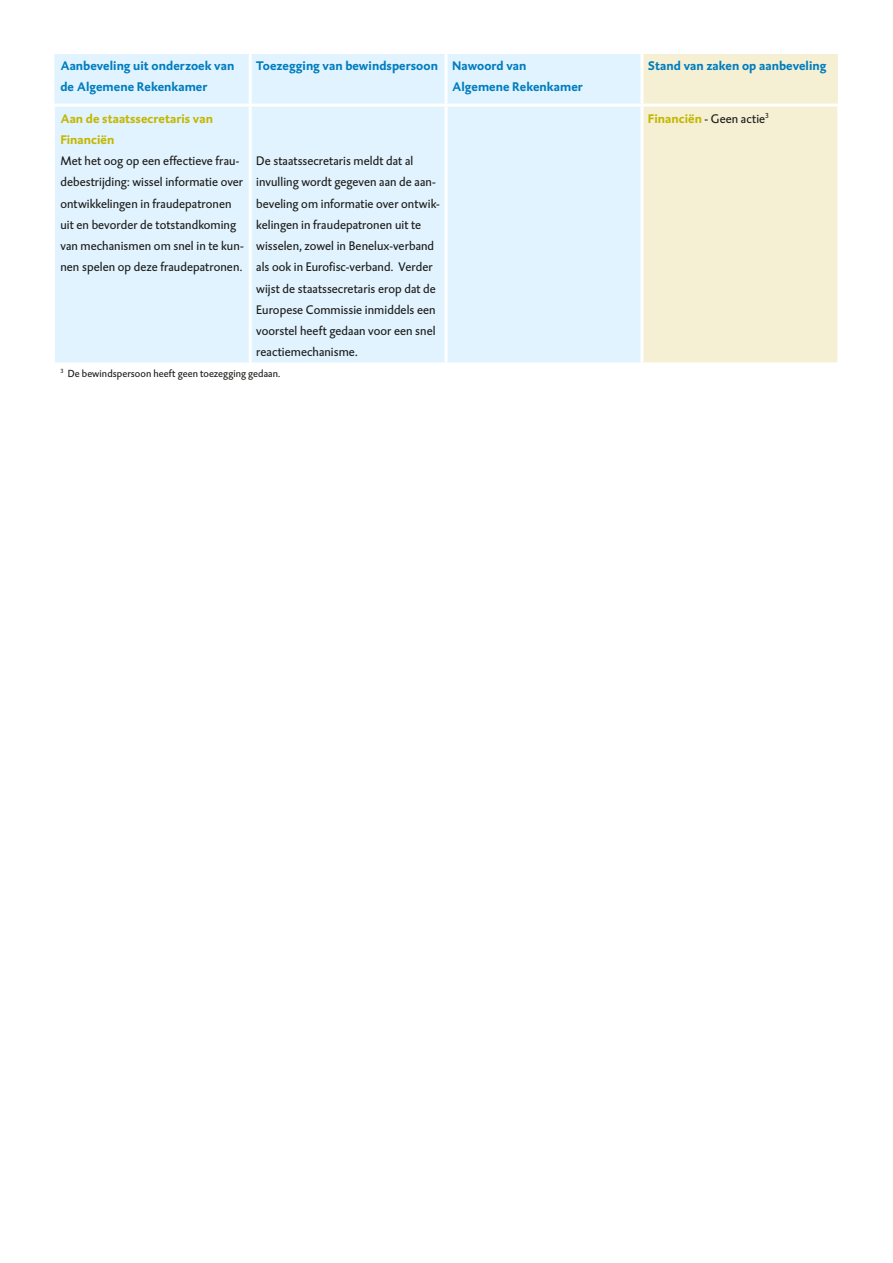
<style>
.page{position:relative;width:893px;height:1263px;background:#fff}
.page>*{position:absolute;margin:0;border:0;box-sizing:border-box;transform-origin:0 0}
._05_Tabel_tekstkader{font:12.75px/21.3px "DTL Caspari T";letter-spacing:.005em;color:#1d1d1b}
._4_kop_tabel_vet_bla{font:700 12.75px/21.3px "DTL Caspari ST";letter-spacing:.005em;color:#007dbf}
._4_kop_tabel_vet_gro{font:700 12.75px/21.3px "DTL Caspari ST";letter-spacing:.005em;color:#c3b700}
.Noot{font:10.5px "DTL Caspari T";letter-spacing:.005em;color:#1d1d1b}
.s1{font-family:"DTL Caspari ST";font-weight:700;color:#c3b700}
</style>
<div class="page">
<div style="left:54px;top:54px;width:586px;height:308px;background:#e1f3fe"></div>
<div style="left:643px;top:54px;width:195px;height:308px;background:#f5f0d3"></div>
<hr style="left:54px;top:107px;width:1px;height:255px;background:#fff">
<hr style="left:837px;top:107px;width:1px;height:255px;background:#fff">
<hr style="left:249px;top:54px;width:3px;height:50px;background:#fff">
<hr style="left:445px;top:54px;width:3px;height:50px;background:#fff">
<hr style="left:54px;top:104px;width:196px;height:3px;background:#fff">
<hr style="left:250px;top:104px;width:196px;height:3px;background:#fff">
<hr style="left:249px;top:107px;width:3px;height:255px;background:#fff">
<hr style="left:446px;top:104px;width:196px;height:3px;background:#fff">
<hr style="left:445px;top:107px;width:3px;height:255px;background:#fff">
<hr style="left:642px;top:104px;width:196px;height:3px;background:#fff">
<p class="_4_kop_tabel_vet_bla" style="left:60px;top:55px;width:176px">Aanbeveling uit onderzoek van de Algemene Rekenkamer</p>
<p class="_4_kop_tabel_vet_bla" style="left:256px;top:55px;width:183px">Toezegging van bewindspersoon</p>
<p class="_4_kop_tabel_vet_bla" style="left:452px;top:55px;width:132px">Nawoord van<br>Algemene Rekenkamer</p>
<p class="_4_kop_tabel_vet_bla" style="left:648px;top:55px;width:180px">Stand van zaken op aanbeveling</p>
<p class="_4_kop_tabel_vet_gro" style="left:60px;top:107px;width:154px">Aan de staatssecretaris van<br>Financiën</p>
<p class="_05_Tabel_tekstkader" style="left:60px;top:150px;width:185px">Met het oog op een effectieve frau&shy;debestrijding: wissel informatie over ontwikkelingen in fraudepatronen uit en bevorder de totstandkoming van mechanismen om snel in te kun&shy;nen spelen op deze fraudepatronen.</p>
<p class="_05_Tabel_tekstkader" style="left:256px;top:150px;width:185px">De staatssecretaris meldt dat al invulling wordt gegeven aan de aan&shy;beveling om informatie over ontwik&shy;kelingen in fraudepatronen uit te wisselen, zowel in Benelux-verband als ook in Eurofisc-verband. Verder wijst de staatssecretaris erop dat de Europese Commissie inmiddels een voorstel heeft gedaan voor een snel reactiemechanisme.</p>
<p class="_05_Tabel_tekstkader" style="left:648px;top:108px;width:122px"><span class="s1">Financiën</span> - Geen actie<sup>3</sup></p>
<p class="Noot" style="left:60px;top:366px;width:221px"><sup>3</sup> De bewindspersoon heeft geen toezegging gedaan.</p>
</div>
